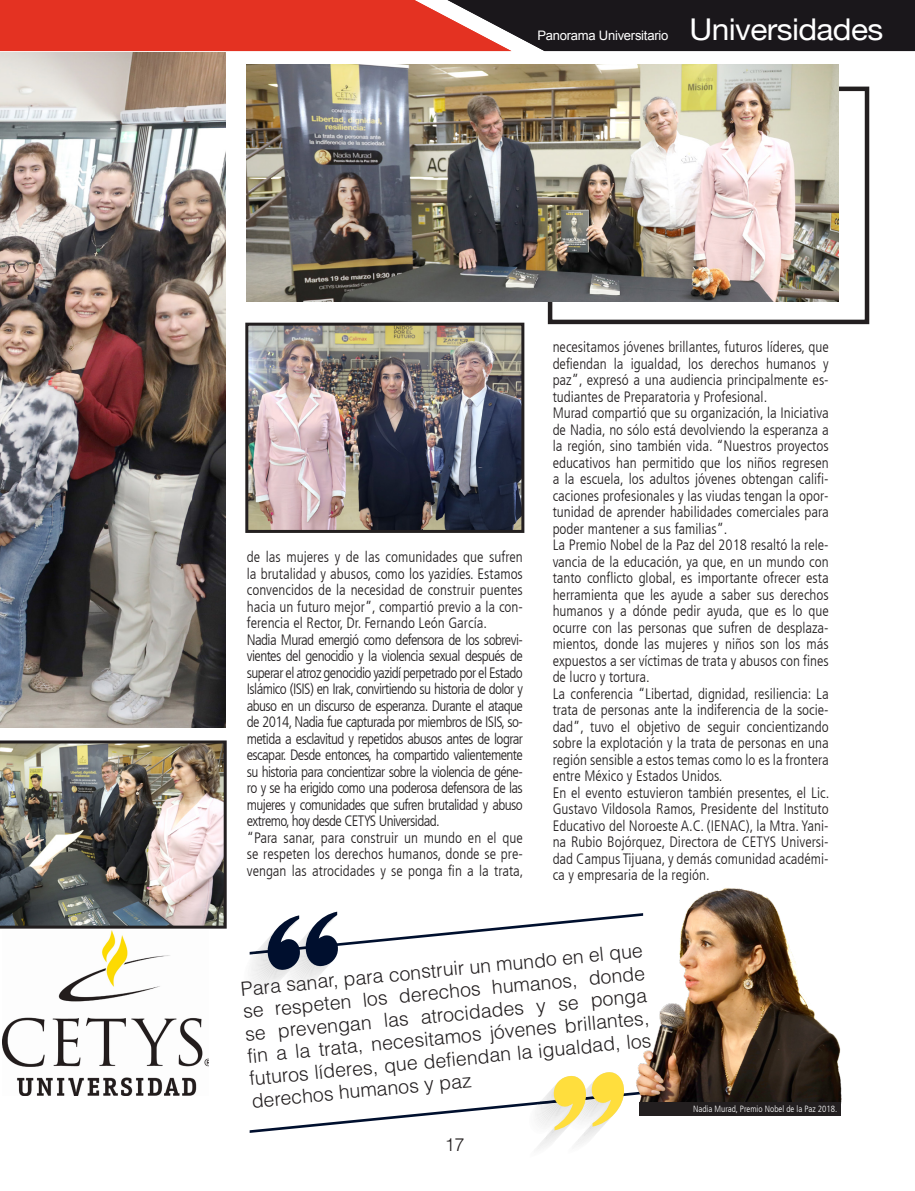
<style>
.page{position:relative;width:915px;height:1191px;background:#fff}
.page>*{position:absolute;margin:0;border:0;box-sizing:border-box;transform-origin:0 0}
.t1{font:30px "Helvetica Neue";letter-spacing:-.02em;color:#fff;scale:1.06 1}
.t2{font:300 19.5px/22.4px "Helvetica LT Std";color:#231f20;text-align:justify}
.t3{font:300 18px "Helvetica LT Std";color:#231f20}
.t4{font:300 condensed 15px/16.5px "Frutiger LT";color:#231f20}
.t5{font:300 condensed 15px/16.5px "Frutiger LT";letter-spacing:-.04em;color:#231f20}
.t6{font:13.05px "Arial";letter-spacing:-.02em;color:#fff}
.t7{font:300 condensed 9px "Frutiger LT";color:#fff}
</style>
<div class="page">
<img style="left:0;top:51px;width:225px;height:677px">
<div style="left:547px;top:87px;width:321px;height:237px;border:4px solid #231f20"></div>
<img style="left:249px;top:327px;width:271px;height:202px">
<div style="left:245px;top:323px;width:279px;height:210px;border:3px solid #231f20"></div>
<img style="left:247px;top:65px;width:590px;height:236px">
<img style="left:0;top:740px;width:226px;height:188px">
<img style="left:2px;top:930px;width:207px;height:165px">
<svg style="left:249px;top:911px;width:360px;height:77px"></svg>
<svg style="left:249px;top:1072px;width:394px;height:77px"></svg>
<img style="left:609px;top:888px;width:233px;height:215px">
<div style="left:639px;top:1101px;width:201px;height:14px;background:#231f20"></div>
<svg style="left:0;top:0;width:914px;height:51px;background:#882c26"></svg>
<p class="t6" style="left:537px;top:27px;width:132px">Panorama Universitario</p>
<h1 class="t1" style="left:689px;top:8px;width:184px">Universidades</h1>
<p class="t5" style="left:247px;top:549px;width:278px">de las mujeres y de las comunidades que sufren la brutalidad y abusos, como los yazidíes. Estamos convencidos de la necesidad de construir puentes hacia un futuro mejor”, compartió previo a la con&shy;ferencia el Rector, Dr. Fernando León García.<br>Nadia Murad emergió como defensora de los sobrevi&shy;vientes del genocidio y la violencia sexual después de superar el atroz genocidio yazidí perpetrado por el Estado Islámico (ISIS) en Irak, convirtiendo su historia de dolor y abuso en un discurso de esperanza. Durante el ataque de 2014, Nadia fue capturada por miembros de ISIS, so&shy;metida a esclavitud y repetidos abusos antes de lograr escapar. Desde entonces, ha compartido valientemente su historia para concientizar sobre la violencia de géne&shy;ro y se ha erigido como una poderosa defensora de las mujeres y comunidades que sufren brutalidad y abuso extremo, hoy desde CETYS Universidad.<br>“Para sanar, para construir un mundo en el que se respeten los derechos humanos, donde se pre&shy;vengan las atrocidades y se ponga fin a la trata,</p>
<p class="t4" style="left:552px;top:339px;width:278px">necesitamos jóvenes brillantes, futuros líderes, que defiendan la igualdad, los derechos humanos y paz”, expresó a una audiencia principalmente es&shy;tudiantes de Preparatoria y Profesional.<br>Murad compartió que su organización, la Iniciativa de Nadia, no sólo está devolviendo la esperanza a la región, sino también vida. “Nuestros proyectos educativos han permitido que los niños regresen a la escuela, los adultos jóvenes obtengan califi&shy;caciones profesionales y las viudas tengan la opor&shy;tunidad de aprender habilidades comerciales para poder mantener a sus familias”.<br>La Premio Nobel de la Paz del 2018 resaltó la rele&shy;vancia de la educación, ya que, en un mundo con tanto conflicto global, es importante ofrecer esta herramienta que les ayude a saber sus derechos humanos y a dónde pedir ayuda, que es lo que ocurre con las personas que sufren de desplaza&shy;mientos, donde las mujeres y niños son los más expuestos a ser víctimas de trata y abusos con fines de lucro y tortura.<br>La conferencia “Libertad, dignidad, resiliencia: La trata de personas ante la indiferencia de la socie&shy;dad”, tuvo el objetivo de seguir concientizando sobre la explotación y la trata de personas en una región sensible a estos temas como lo es la frontera entre México y Estados Unidos.<br>En el evento estuvieron también presentes, el Lic.<br>Gustavo Vildosola Ramos, Presidente del Instituto Educativo del Noroeste A.C. (IENAC), la Mtra. Yani&shy;na Rubio Bojórquez, Directora de CETYS Universi&shy;dad Campus Tijuana, y demás comunidad académi&shy;ca y empresaria de la región.</p>
<p class="t2" style="left:239px;top:979px;width:406px;rotate:-6deg">Para sanar, para construir un mundo en el que se respeten los derechos humanos, donde se prevengan las atrocidades y se ponga fin a la trata, necesitamos jóvenes brillantes, futuros líderes, que defiendan la igualdad, los derechos humanos y paz</p>
<p class="t3" style="left:445px;top:1132px;width:21px">17</p>
<p class="t7" style="left:692px;top:1104px;width:146px">Nadia Murad, Premio Nobel de la Paz 2018.</p>
</div>
